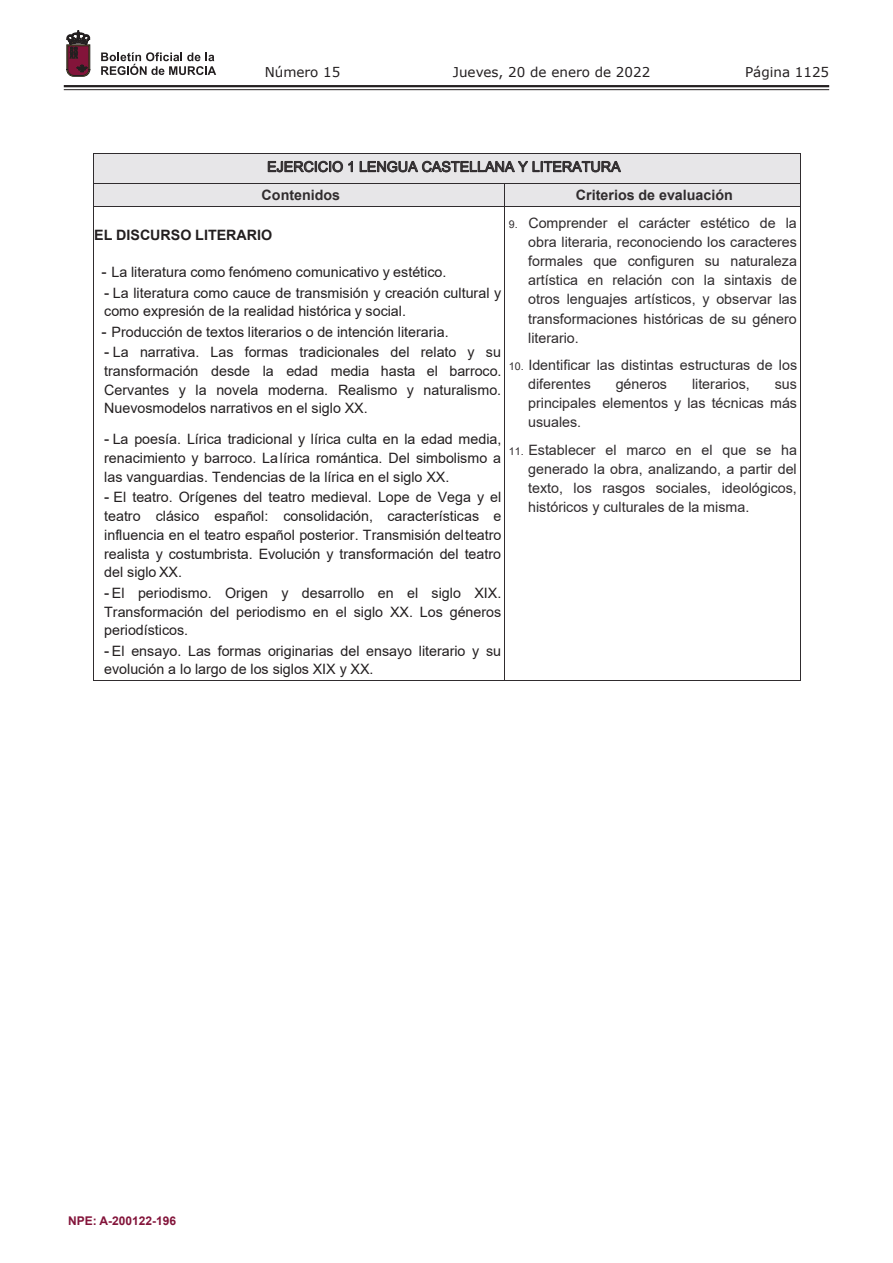
<style>
.page{position:relative;width:893px;height:1263px;background:#fff}
.page>*{position:absolute;margin:0;border:0;box-sizing:border-box;transform-origin:0 0}
.t1{font:14.25px/18.9px "Arial";color:#231f20;text-align:justify}
.t2{font:14.25px/19px "Arial";color:#302c2e;text-align:justify}
.t3{font:14.25px "Arial Unicode MS";color:#302c2e}
.t4{font:700 14.25px "Arial";color:#302c2e}
.t5{font:700 14.25px "Arial";color:#231f20}
.t6{font:13.5px "Verdana";color:#231f20}
.t7{font:700 12px "Arial";color:#83143a}
.s1{font-size:15.6px}
.s2{font-size:10.65px}
</style>
<div class="page">
<hr style="left:64px;top:85px;width:765px;height:2px;background:#231f20">
<hr style="left:64px;top:89px;width:765px;height:1px;background:#231f20">
<svg style="left:101px;top:52px;width:115px;height:23px"></svg>
<svg style="left:67px;top:31px;width:23px;height:45px"></svg>
<div style="left:94px;top:154px;width:706px;height:29px;background:#e7e6e8"></div>
<svg style="left:268px;top:161px;width:85px;height:11px"></svg>
<svg style="left:360px;top:160px;width:261px;height:12px"></svg>
<hr style="left:94px;top:153px;width:707px;height:1px;background:#302c2e">
<div style="left:94px;top:184px;width:410px;height:22px;background:#e7e6e8"></div>
<div style="left:505px;top:184px;width:295px;height:22px;background:#e7e6e8"></div>
<hr style="left:94px;top:183px;width:707px;height:1px;background:#302c2e">
<svg style="left:504px;top:184px;width:1px;height:22px"></svg>
<svg style="left:800px;top:154px;width:1px;height:52px"></svg>
<hr style="left:94px;top:206px;width:707px;height:1px;background:#302c2e">
<hr style="left:94px;top:206px;width:1px;height:475px;background:#302c2e">
<hr style="left:94px;top:680px;width:410px;height:1px;background:#302c2e">
<hr style="left:504px;top:206px;width:1px;height:475px;background:#302c2e">
<hr style="left:505px;top:680px;width:295px;height:1px;background:#302c2e">
<hr style="left:800px;top:206px;width:1px;height:475px;background:#302c2e">
<p class="t6" style="left:265px;top:62px;width:77px">Número 15</p>
<p class="t6" style="left:453px;top:62px;width:199px">Jueves, 20 de enero de 2022</p>
<p class="t6" style="left:745px;top:62px;width:86px">Página 1125</p>
<p class="t3" style="left:267px;top:156px;width:355px">EJERCICIO 1 LENGUA CASTELLANA Y LITERATURA</p>
<p class="t4" style="left:262px;top:185px;width:80px">Contenidos</p>
<p class="t4" style="left:576px;top:185px;width:158px">Criterios de evaluación</p>
<p class="t5" style="left:94px;top:225px;width:179px">EL DISCURSO LITERARIO</p>
<p class="t1" style="left:101px;top:263px;width:347px"><span class="s1">-</span> La literatura como fenómeno comunicativo y estético.</p>
<p class="t1" style="left:104px;top:283px;width:398px"><span class="s1">-</span> La literatura como cauce de transmisión y creación cultural y como expresión de la realidad histórica y social.</p>
<p class="t1" style="left:101px;top:322px;width:349px"><span class="s1">-</span> Producción de textos literarios o de intención literaria.</p>
<p class="t1" style="left:104px;top:342px;width:399px"><span class="s1">-</span> La narrativa. Las formas tradicionales del relato y su transformación desde la edad media hasta el barroco.<br>Cervantes y la novela moderna. Realismo y naturalismo.<br>Nuevos modelos narrativos en el siglo XX.</p>
<p class="t1" style="left:104px;top:430px;width:399px"><span class="s1">-</span> La poesía. Lírica tradicional y lírica culta en la edad media, renacimiento y barroco. La lírica romántica. Del simbolismo a las vanguardias. Tendencias de la lírica en el siglo XX.</p>
<p class="t1" style="left:104px;top:487px;width:399px"><span class="s1">-</span> El teatro. Orígenes del teatro medieval. Lope de Vega y el teatro clásico español: consolidación, características e influencia en el teatro español posterior. Transmisión del teatro realista y costumbrista. Evolución y transformación del teatro del siglo XX.</p>
<p class="t1" style="left:104px;top:583px;width:399px"><span class="s1">-</span> El periodismo. Origen y desarrollo en el siglo XIX.<br>Transformación del periodismo en el siglo XX. Los géneros periodísticos.</p>
<p class="t1" style="left:104px;top:641px;width:398px"><span class="s1">-</span> El ensayo. Las formas originarias del ensayo literario y su evolución a lo largo de los siglos XIX y XX.</p>
<p class="t2" style="left:528px;top:213px;width:270px;text-indent:-19px"><span class="s2">9.</span> Comprender el carácter estético de la obra literaria, reconociendo los caracteres formales que configuren su naturaleza artística en relación con la sintaxis de otros lenguajes artísticos, y observar las transformaciones históricas de su género literario.</p>
<p class="t2" style="left:528px;top:355px;width:270px;text-indent:-19px"><span class="s2">10.</span> Identificar las distintas estructuras de los diferentes</p>
<p class="t2" style="left:616px;top:374px;width:53px">géneros</p>
<p class="t2" style="left:692px;top:374px;width:59px">literarios,</p>
<p class="t2" style="left:528px;top:374px;width:270px;text-indent:246px">sus principales elementos y las técnicas más usuales.</p>
<p class="t2" style="left:528px;top:440px;width:270px;text-indent:-19px"><span class="s2">11.</span> Establecer el marco en el que se ha generado la obra, analizando, a partir del texto, los rasgos sociales, ideológicos, históricos y culturales de la misma.</p>
<p class="t7" style="left:68px;top:1212px;width:110px">NPE: A-200122-196</p>
</div>
